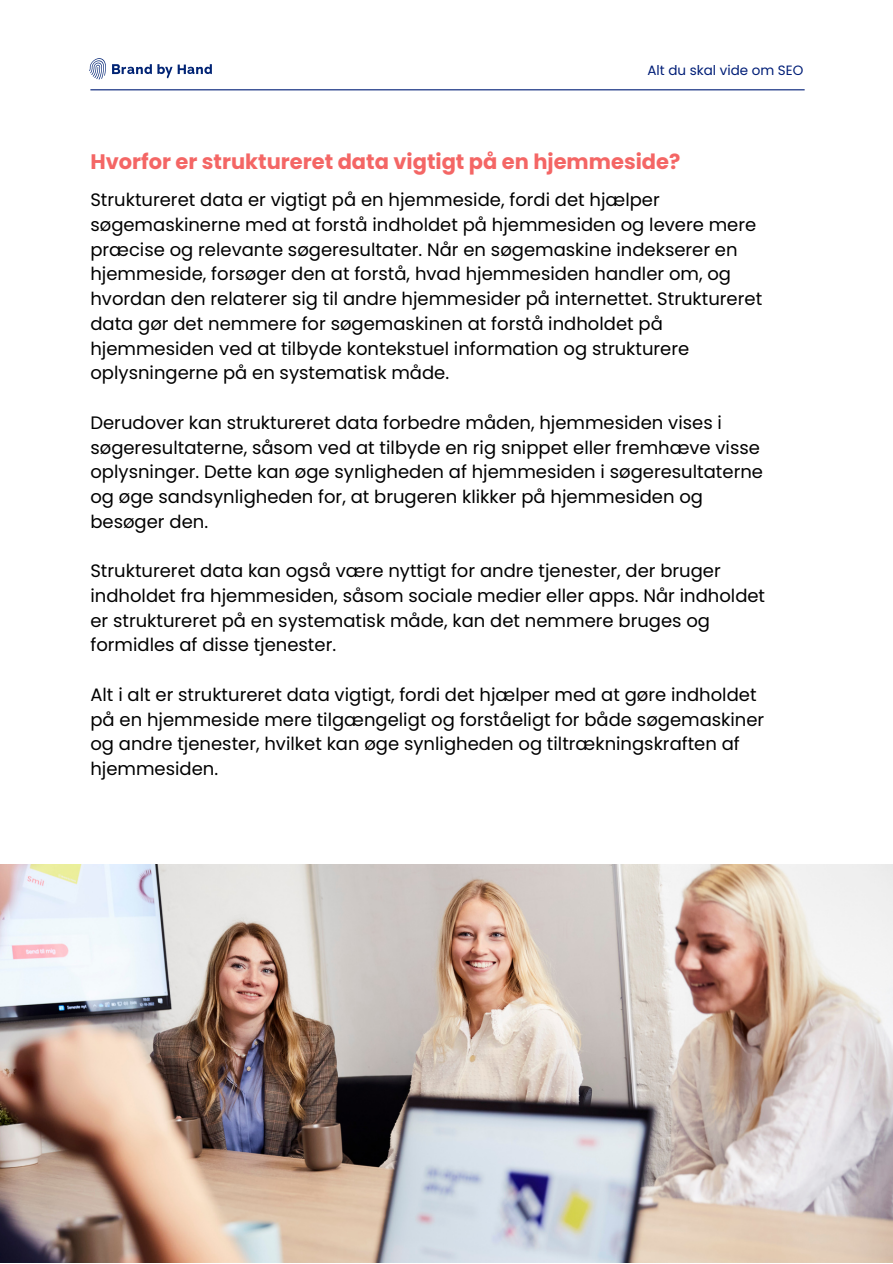
<style>
.page{position:relative;width:893px;height:1264px;background:#fff}
.page>*{position:absolute;margin:0;border:0;box-sizing:border-box;transform-origin:0 0}
.t1{font:700 21px "Poppins";color:#f46665}
.t2{font:18px/24.8px "Poppins";color:#000}
.t3{font:13.5px "Poppins";color:#001e77}
</style>
<div class="page">
<hr style="left:90px;top:89px;width:714px;height:1px;background:#001e77">
<svg style="left:89px;top:58px;width:17px;height:22px"></svg>
<svg style="left:112px;top:64px;width:60px;height:14px"></svg>
<svg style="left:178px;top:64px;width:34px;height:10px"></svg>
<img style="left:0;top:864px;width:892px;height:398px">
<p class="t3" style="left:647px;top:62px;width:157px">Alt du skal vide om SEO</p>
<p class="t1" style="left:90px;top:150px;width:591px">Hvorfor er struktureret data vigtigt på en hjemmeside?</p>
<p class="t2" style="left:90px;top:187px;width:673px">Struktureret data er vigtigt på en hjemmeside, fordi det hjælper søgemaskinerne med at forstå indholdet på hjemmesiden og levere mere præcise og relevante søgeresultater. Når en søgemaskine indekserer en hjemmeside, forsøger den at forstå, hvad hjemmesiden handler om, og hvordan den relaterer sig til andre hjemmesider på internettet. Struktureret data gør det nemmere for søgemaskinen at forstå indholdet på hjemmesiden ved at tilbyde kontekstuel information og strukturere oplysningerne på en systematisk måde.</p>
<p class="t2" style="left:90px;top:410px;width:674px">Derudover kan struktureret data forbedre måden, hjemmesiden vises i søgeresultaterne, såsom ved at tilbyde en rig snippet eller fremhæve visse oplysninger. Dette kan øge synligheden af hjemmesiden i søgeresultaterne og øge sandsynligheden for, at brugeren klikker på hjemmesiden og besøger den.</p>
<p class="t2" style="left:90px;top:558px;width:676px">Struktureret data kan også være nyttigt for andre tjenester, der bruger indholdet fra hjemmesiden, såsom sociale medier eller apps. Når indholdet er struktureret på en systematisk måde, kan det nemmere bruges og formidles af disse tjenester.</p>
<p class="t2" style="left:90px;top:682px;width:675px">Alt i alt er struktureret data vigtigt, fordi det hjælper med at gøre indholdet på en hjemmeside mere tilgængeligt og forståeligt for både søgemaskiner og andre tjenester, hvilket kan øge synligheden og tiltrækningskraften af hjemmesiden.</p>
</div>
